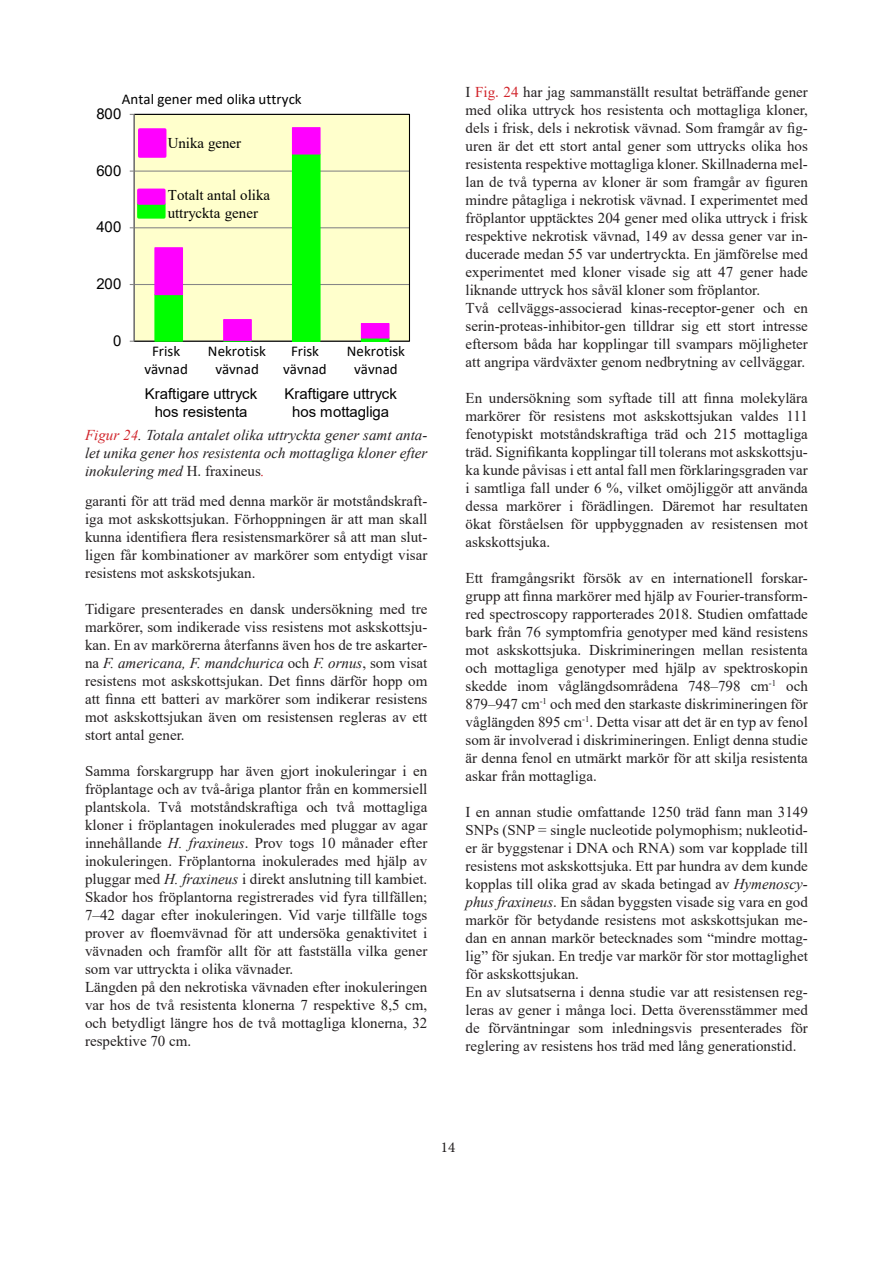
<style>
.page{position:relative;width:893px;height:1263px;background:#fff}
.page>*{position:absolute;margin:0;border:0;box-sizing:border-box;transform-origin:0 0}
.t1{font:15px/18px "Times New Roman";color:#231f20;text-align:justify}
.t2{font:italic 15px/18px "Times New Roman";color:#231f20;text-align:justify}
.t3{font:15px/18px "Calibri";color:#000;text-align:center}
.t4{font:15px/18px "Arial";color:#000;text-align:center}
.t5{font:15px/18px "Times New Roman";color:#000}
.t6{font:15px "Minion Pro";color:#231f20}
.s1{color:#d1232a}
.s2{font-style:normal}
.s3{font-style:italic}
</style>
<div class="page">
<div style="left:134px;top:114px;width:275px;height:227px;background:#ffc"></div>
<hr style="left:134px;top:284px;width:275px;height:1px;background:#868686">
<hr style="left:134px;top:227px;width:275px;height:1px;background:#868686">
<hr style="left:134px;top:171px;width:275px;height:1px;background:#868686">
<div style="left:134px;top:114px;width:276px;height:228px;border:1px solid #000"></div>
<div style="left:155px;top:295px;width:27px;height:46px;background:#0f0"></div>
<div style="left:154px;top:294px;width:29px;height:48px;border:1px solid #0f0"></div>
<div style="left:223px;top:340px;width:29px;height:2px;border:1px solid #0f0"></div>
<div style="left:292px;top:154px;width:28px;height:187px;background:#0f0"></div>
<div style="left:292px;top:153px;width:29px;height:189px;border:1px solid #0f0"></div>
<hr style="left:361px;top:338px;width:28px;height:3px;background:#0f0">
<div style="left:361px;top:337px;width:28px;height:5px;border:1px solid #0f0"></div>
<div style="left:154px;top:247px;width:29px;height:48px;background:#f0f;border:1px solid #f0f"></div>
<div style="left:223px;top:319px;width:29px;height:22px;background:#f0f;border:1px solid #f0f"></div>
<div style="left:292px;top:127px;width:29px;height:28px;background:#f0f;border:1px solid #f0f"></div>
<div style="left:361px;top:323px;width:28px;height:15px;background:#f0f"></div>
<hr style="left:134px;top:114px;width:1px;height:227px;background:#868686">
<div style="left:140px;top:130px;width:25px;height:26px;background:#f0f"></div>
<div style="left:138px;top:128px;width:28px;height:30px;border:3px solid #f0f"></div>
<div style="left:137px;top:202px;width:29px;height:17px;background:#0f0;border:3px solid #0f0"></div>
<div style="left:137px;top:189px;width:29px;height:16px;background:#f0f;border:3px solid #f0f"></div>
<p class="t3" style="left:122px;top:90px;width:181px">Antal gener med olika uttryck</p>
<p class="t4" style="left:96px;top:105px;width:27px">800</p>
<p class="t4" style="left:96px;top:161px;width:27px">600</p>
<p class="t4" style="left:96px;top:218px;width:27px">400</p>
<p class="t4" style="left:96px;top:275px;width:27px">200</p>
<p class="t4" style="left:113px;top:331px;width:10px">0</p>
<p class="t5" style="left:168px;top:134px;width:75px">Unika gener</p>
<p class="t5" style="left:168px;top:186px;width:104px">Totalt antal olika uttryckta gener</p>
<p class="t3" style="left:144px;top:341px;width:45px">Frisk vävnad</p>
<p class="t3" style="left:208px;top:341px;width:60px">Nekrotisk vävnad</p>
<p class="t3" style="left:283px;top:341px;width:45px">Frisk vävnad</p>
<p class="t3" style="left:347px;top:341px;width:60px">Nekrotisk vävnad</p>
<p class="t4" style="left:145px;top:384px;width:114px">Kraftigare uttryck hos resistenta</p>
<p class="t4" style="left:284px;top:384px;width:114px">Kraftigare uttryck hos mottagliga</p>
<p class="t2" style="left:85px;top:425px;width:344px"><span class="s1">Figur 24</span>. Totala antalet olika uttryckta gener samt anta&shy;let unika gener hos resistenta och mottagliga kloner efter inokulering med <span class="s2">H. fraxineus</span><span class="s1">.</span></p>
<p class="t1" style="left:85px;top:491px;width:344px">garanti för att träd med denna markör är motståndskraft&shy;iga mot askskottsjukan. Förhoppningen är att man skall kunna identifiera flera resistensmarkörer så att man slut&shy;ligen får kombinationer av markörer som entydigt visar resistens mot askskotsjukan.</p>
<p class="t1" style="left:85px;top:599px;width:344px">Tidigare presenterades en dansk undersökning med tre markörer, som indikerade viss resistens mot askskottsju&shy;kan. En av markörerna återfanns även hos de tre askarter&shy;na <span class="s3">F. americana, F. mandchurica</span> och <span class="s3">F. ornus</span>, som visat resistens mot askskottsjukan. Det finns därför hopp om att finna ett batteri av markörer som indikerar resistens mot askskottsjukan även om resistensen regleras av ett stort antal gener.</p>
<p class="t1" style="left:85px;top:761px;width:344px">Samma forskargrupp har även gjort inokuleringar i en fröplantage och av två-åriga plantor från en kommersiell plantskola. Två motståndskraftiga och två mottagliga kloner i fröplantagen inokulerades med pluggar av agar innehållande <span class="s3">H. fraxineus</span>. Prov togs 10 månader efter inokuleringen. Fröplantorna inokulerades med hjälp av pluggar med <span class="s3">H. fraxineus</span> i direkt anslutning till kambiet.<br>Skador hos fröplantorna registrerades vid fyra tillfällen; 7–42 dagar efter inokuleringen. Vid varje tillfälle togs prover av floemvävnad för att undersöka genaktivitet i vävnaden och framför allt för att fastställa vilka gener som var uttryckta i olika vävnader.</p>
<p class="t1" style="left:85px;top:977px;width:344px">Längden på den nekrotiska vävnaden efter inokuleringen var hos de två resistenta klonerna 7 respektive 8,5 cm, och betydligt längre hos de två mottagliga klonerna, 32 respektive 70 cm.</p>
<p class="t1" style="left:466px;top:82px;width:344px">I <span class="s1">Fig. 24</span> har jag sammanställt resultat beträffande gener med olika uttryck hos resistenta och mottagliga kloner, dels i frisk, dels i nekrotisk vävnad. Som framgår av fig&shy;uren är det ett stort antal gener som uttrycks olika hos resistenta respektive mottagliga kloner. Skillnaderna mel&shy;lan de två typerna av kloner är som framgår av figuren mindre påtagliga i nekrotisk vävnad. I experimentet med fröplantor upptäcktes 204 gener med olika uttryck i frisk respektive nekrotisk vävnad, 149 av dessa gener var in&shy;ducerade medan 55 var undertryckta. En jämförelse med experimentet med kloner visade sig att 47 gener hade liknande uttryck hos såväl kloner som fröplantor.</p>
<p class="t1" style="left:466px;top:298px;width:344px">Två cellväggs-associerad kinas-receptor-gener och en serin-proteas-inhibitor-gen tilldrar sig ett stort intresse eftersom båda har kopplingar till svampars möjligheter att angripa värdväxter genom nedbrytning av cellväggar.</p>
<p class="t1" style="left:466px;top:388px;width:344px">En undersökning som syftade till att finna molekylära markörer för resistens mot askskottsjukan valdes 111 fenotypiskt motståndskraftiga träd och 215 mottagliga träd. Signifikanta kopplingar till tolerans mot askskottsju&shy;ka kunde påvisas i ett antal fall men förklaringsgraden var i samtliga fall under 6 %, vilket omöjliggör att använda dessa markörer i förädlingen. Däremot har resultaten ökat förståelsen för uppbyggnaden av resistensen mot askskottsjuka.</p>
<p class="t1" style="left:466px;top:568px;width:344px">Ett framgångsrikt försök av en internationell forskar&shy;grupp att finna markörer med hjälp av Fourier-transform&shy;red spectroscopy rapporterades 2018. Studien omfattade bark från 76 symptomfria genotyper med känd resistens mot askskottsjuka. Diskrimineringen mellan resistenta och mottagliga genotyper med hjälp av spektroskopin skedde inom våglängdsområdena 748–798 cm<sup>-1</sup> och 879–947 cm<sup>-1</sup> och med den starkaste diskrimineringen för våglängden 895 cm<sup>-1</sup>. Detta visar att det är en typ av fenol som är involverad i diskrimineringen. Enligt denna studie är denna fenol en utmärkt markör för att skilja resistenta askar från mottagliga.</p>
<p class="t1" style="left:466px;top:802px;width:344px">I en annan studie omfattande 1250 träd fann man 3149<br>SNPs (SNP = single nucleotide polymophism; nukleotid&shy;er är byggstenar i DNA och RNA) som var kopplade till resistens mot askskottsjuka. Ett par hundra av dem kunde kopplas till olika grad av skada betingad av <span class="s3">Hymenoscy&shy;phus fraxineus</span>. En sådan byggsten visade sig vara en god markör för betydande resistens mot askskottsjukan me&shy;dan en annan markör betecknades som “mindre mottag&shy;lig” för sjukan. En tredje var markör för stor mottaglighet för askskottsjukan.</p>
<p class="t1" style="left:466px;top:982px;width:344px">En av slutsatserna i denna studie var att resistensen reg&shy;leras av gener i många loci. Detta överensstämmer med de förväntningar som inledningsvis presenterades för reglering av resistens hos träd med lång generationstid.</p>
<p class="t6" style="left:441px;top:1137px;width:16px">14</p>
</div>
